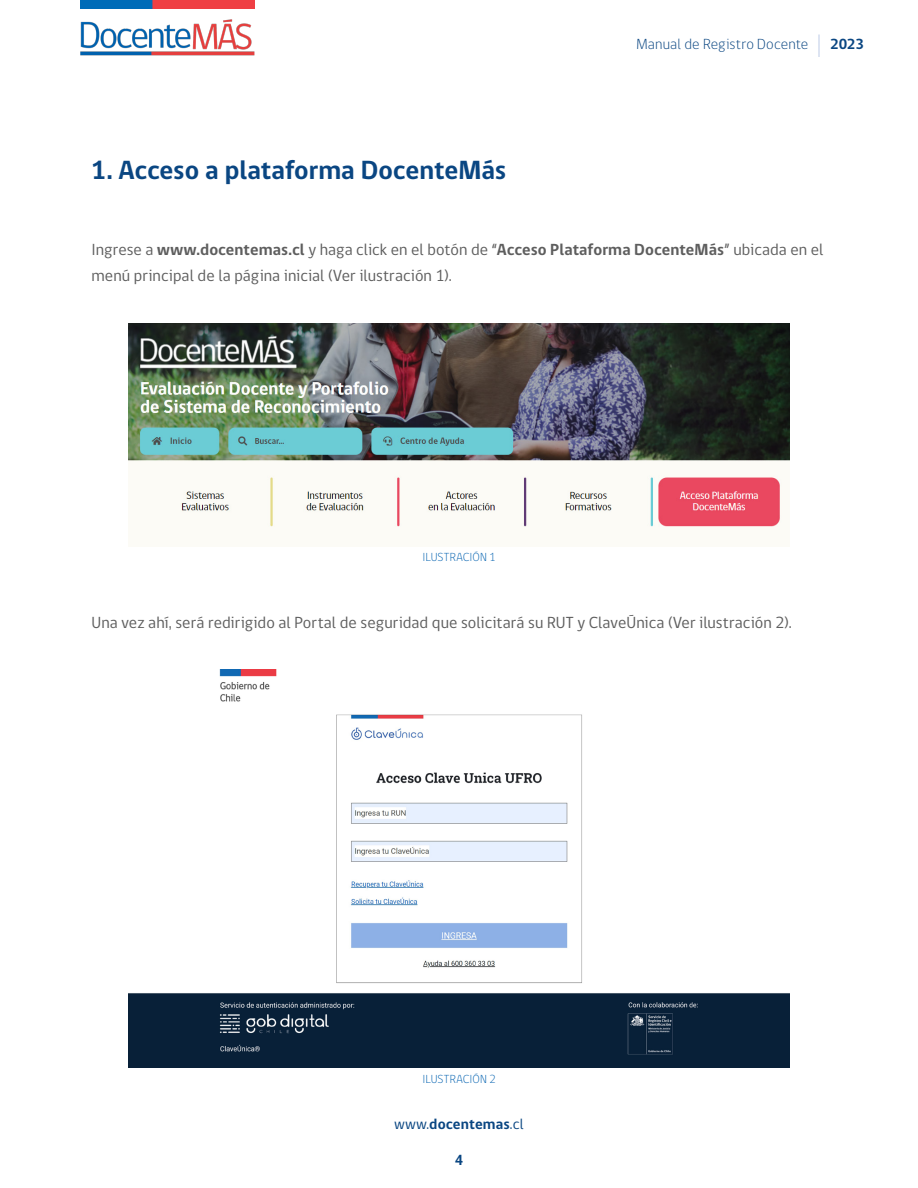
<style>
.page{position:relative;width:918px;height:1188px;background:#fff}
.page>*{position:absolute;margin:0;border:0;box-sizing:border-box;transform-origin:0 0}
.CUERPO{font:700 27px "gob CL";letter-spacing:-.005em;color:#0a4682}
.CUERPO-2{font:16.5px/25.2px "gob CL";letter-spacing:.005em;color:#5e5e5e}
.t1{font:300 15px "gob CL";letter-spacing:.01em;color:#0a4682}
.t2{font:700 15px "gob CL";letter-spacing:.005em;color:#0a4682}
.t3{font:300 12px "gob CL";color:#0f69b4}
.s1{font-weight:700}
.s2{font-weight:400}
</style>
<div class="page">
<img style="left:128px;top:670px;width:662px;height:397px">
<hr style="left:818px;top:34px;width:2px;height:23px;background:#d2dcef">
<img style="left:81px;top:0;width:174px;height:9px">
<img style="left:81px;top:19px;width:174px;height:37px">
<img style="left:128px;top:324px;width:662px;height:203px">
<p class="CUERPO" style="left:91px;top:152px;width:417px">1. Acceso a plataforma DocenteMás</p>
<p class="t1" style="left:636px;top:34px;width:174px">Manual de Registro Docente</p>
<p class="t2" style="left:830px;top:33px;width:35px">2023</p>
<p class="CUERPO-2" style="left:92px;top:238px;width:734px">Ingrese a <span class="s1">www.docentemas.cl</span> y haga click en el botón de “<span class="s1">Acceso Plataforma DocenteMás</span>” ubicada en el menú principal de la página inicial (Ver ilustración 1).</p>
<p class="t3" style="left:422px;top:549px;width:75px">ILUSTRACIÓN 1</p>
<p class="CUERPO-2" style="left:92px;top:611px;width:702px">Una vez ahí, será redirigido al Portal de seguridad que solicitará su RUT y ClaveÚnica (Ver ilustración 2).</p>
<p class="t3" style="left:422px;top:1070px;width:75px">ILUSTRACIÓN 2</p>
<p class="t2" style="left:394px;top:1113px;width:131px"><span class="s2">www.</span>docentemas<span class="s2">.cl</span></p>
<p class="t2" style="left:455px;top:1149px;width:10px">4</p>
</div>
